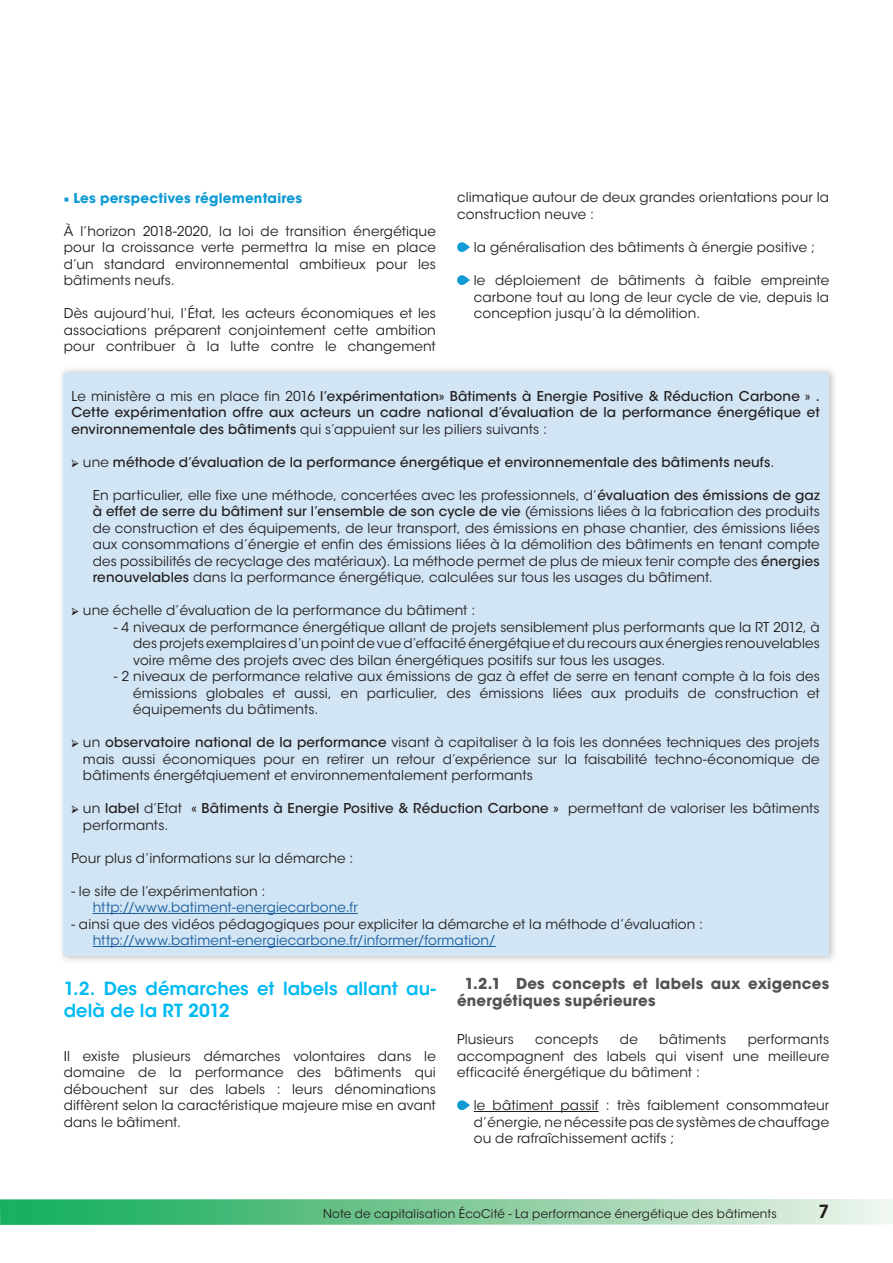
<style>
.page{position:relative;width:893px;height:1263px;background:#fff}
.page>*{position:absolute;margin:0;border:0;box-sizing:border-box;transform-origin:0 0}
.t1{font:600 18px/22.5px "ITC Avant Garde Std";color:#00baf1}
.t2{font:600 18px "ITC Avant Garde Std";color:#231f20}
.t3{font:700 15px/16.5px "ITC Avant Garde Std";letter-spacing:.01em;color:#535355}
.t4{font:13.5px/16.5px "ITC Avant Garde Std";letter-spacing:.01em;color:#231f20;text-align:justify}
.t5{font:500 13.5px/16.5px "ITC Avant Garde Std";letter-spacing:.01em;color:#231f20;text-align:justify}
.t6{font:13.5px "ITC Avant Garde Std";letter-spacing:.01em;color:#175d9e}
.t7{font:700 13.5px "ITC Avant Garde Std";letter-spacing:.015em;color:#119bd4}
.t8{font:12px "ITC Avant Garde Std";letter-spacing:.015em;color:#231f20}
.s1{font-family:"Minion Pro";font-stretch:condensed}
.s2{font-weight:400}
.s3{font-family:"Minion Pro";font-weight:700}
.s4{font-weight:500}
</style>
<div class="page">
<svg style="left:0;top:1199px;width:893px;height:26px;background:#80cd9d"></svg>
<svg style="left:457px;top:242px;width:13px;height:10px"></svg>
<svg style="left:457px;top:275px;width:13px;height:10px"></svg>
<img style="left:61px;top:369px;width:774px;height:592px">
<div style="left:63px;top:373px;width:765px;height:583px;background:#d2e5f4"></div>
<hr style="left:93px;top:913px;width:265px;height:1px;background:#175d9e">
<hr style="left:93px;top:946px;width:403px;height:1px;background:#175d9e">
<hr style="left:474px;top:1111px;width:125px;height:1px;background:#231f20">
<svg style="left:457px;top:1100px;width:13px;height:10px"></svg>
<p class="t7" style="left:64px;top:189px;width:240px"><span class="s1">■</span> Les perspectives réglementaires</p>
<p class="t4" style="left:64px;top:223px;width:374px">À l’horizon 2018-2020, la loi de transition énergétique pour la croissance verte permettra la mise en place d’un standard environnemental ambitieux pour les bâtiments neufs.</p>
<p class="t4" style="left:64px;top:305px;width:374px">Dès aujourd’hui, l’État, les acteurs économiques et les associations préparent conjointement cette ambition pour contribuer à la lutte contre le changement</p>
<p class="t4" style="left:457px;top:190px;width:374px">climatique autour de deux grandes orientations pour la construction neuve :</p>
<p class="t4" style="left:474px;top:239px;width:343px">la généralisation des bâtiments à énergie positive ;</p>
<p class="t4" style="left:474px;top:272px;width:357px">le déploiement de bâtiments à faible empreinte carbone tout au long de leur cycle de vie, depuis la conception jusqu’à la démolition.</p>
<p class="t5" style="left:71px;top:387px;width:750px"><span class="s2">Le ministère a mis en place fin 2016</span> l’expérimentation» Bâtiments à Energie Positive &amp; Réduction Carbone » .<br>Cette expérimentation offre aux acteurs un cadre national d’évaluation de la performance énergétique et environnementale des bâtiments <span class="s2">qui s’appuient sur les piliers suivants :</span></p>
<p class="t5" style="left:71px;top:453px;width:704px"><span class="s3">➢</span> <span class="s2">une</span> méthode d’évaluation de la performance énergétique et environnementale des bâtiments neufs<span class="s2">.</span></p>
<p class="t4" style="left:93px;top:487px;width:729px">En particulier, elle fixe une méthode, concertées avec les professionnels, d’<span class="s4">évaluation des émissions de gaz à effet de serre du bâtiment sur l’ensemble de son cycle de vie</span> (émissions liées à la fabrication des produits de construction et des équipements, de leur transport, des émissions en phase chantier, des émissions liées aux consommations d’énergie et enfin des émissions liées à la démolition des bâtiments en tenant compte des possibilités de recyclage des matériaux). La méthode permet de plus de mieux tenir compte des <span class="s4">énergies renouvelables</span> dans la performance énergétique, calculées sur tous les usages du bâtiment.</p>
<p class="t4" style="left:71px;top:602px;width:405px"><span class="s3">➢</span> une échelle d’évaluation de la performance du bâtiment :</p>
<p class="t4" style="left:133px;top:619px;width:688px;text-indent:-19px">- 4 niveaux de performance énergétique allant de projets sensiblement plus performants que la RT 2012, à des projets exemplaires d’un point de vue d’effacité énergétqiue et du recours aux énergies renouvelables voire même des projets avec des bilan énergétiques positifs sur tous les usages.</p>
<p class="t4" style="left:133px;top:668px;width:688px;text-indent:-19px">- 2 niveaux de performance relative aux émissions de gaz à effet de serre en tenant compte à la fois des émissions globales et aussi, en particulier, des émissions liées aux produits de construction et équipements du bâtiments.</p>
<p class="t4" style="left:83px;top:734px;width:738px;text-indent:-12px"><span class="s3">➢</span> un <span class="s4">observatoire national de la performance</span> visant à capitaliser à la fois les données techniques des projets mais aussi économiques pour en retirer un retour d’expérience sur la faisabilité techno-économique de bâtiments énergétqiuement et environnementalement performants</p>
<p class="t4" style="left:83px;top:800px;width:738px;text-indent:-12px"><span class="s3">➢</span> un <span class="s4">label</span> d’Etat <span class="s4">« Bâtiments à Energie Positive &amp; Réduction Carbone »</span> permettant de valoriser les bâtiments performants.</p>
<p class="t4" style="left:71px;top:849px;width:283px">Pour plus d’informations sur la démarche :</p>
<p class="t4" style="left:71px;top:882px;width:196px">- le site de l’expérimentation :</p>
<p class="t6" style="left:93px;top:899px;width:267px">http://www.batiment-energiecarbone.fr</p>
<p class="t4" style="left:71px;top:915px;width:633px">- ainsi que des vidéos pédagogiques pour expliciter la démarche et la méthode d’évaluation :</p>
<p class="t6" style="left:93px;top:932px;width:405px">http://www.batiment-energiecarbone.fr/informer/formation/</p>
<h1 class="t1" style="left:64px;top:977px;width:374px">1.2. Des démarches et labels allant au&shy;delà de la RT 2012</h1>
<p class="t4" style="left:64px;top:1048px;width:374px">Il existe plusieurs démarches volontaires dans le domaine de la performance des bâtiments qui débouchent sur des labels : leurs dénominations diffèrent selon la caractéristique majeure mise en avant dans le bâtiment.</p>
<p class="t3" style="left:457px;top:975px;width:374px;text-indent:8px">1.2.1 Des concepts et labels aux exigences énergétiques supérieures</p>
<p class="t4" style="left:457px;top:1031px;width:58px">Plusieurs</p>
<p class="t4" style="left:535px;top:1031px;width:65px">concepts</p>
<p class="t4" style="left:620px;top:1031px;width:19px">de</p>
<p class="t4" style="left:659px;top:1031px;width:68px">bâtiments</p>
<p class="t4" style="left:457px;top:1031px;width:374px;text-indent:291px">performants accompagnent des labels qui visent une meilleure efficacité énergétique du bâtiment :</p>
<p class="t4" style="left:474px;top:1097px;width:357px">le bâtiment passif : très faiblement consommateur d’énergie, ne nécessite pas de systèmes de chauffage ou de rafraîchissement actifs ;</p>
<p class="t8" style="left:323px;top:1206px;width:455px">Note de capitalisation ÉcoCité - La performance énergétique des bâtiments</p>
<h1 class="t2" style="left:818px;top:1200px;width:12px">7</h1>
</div>
